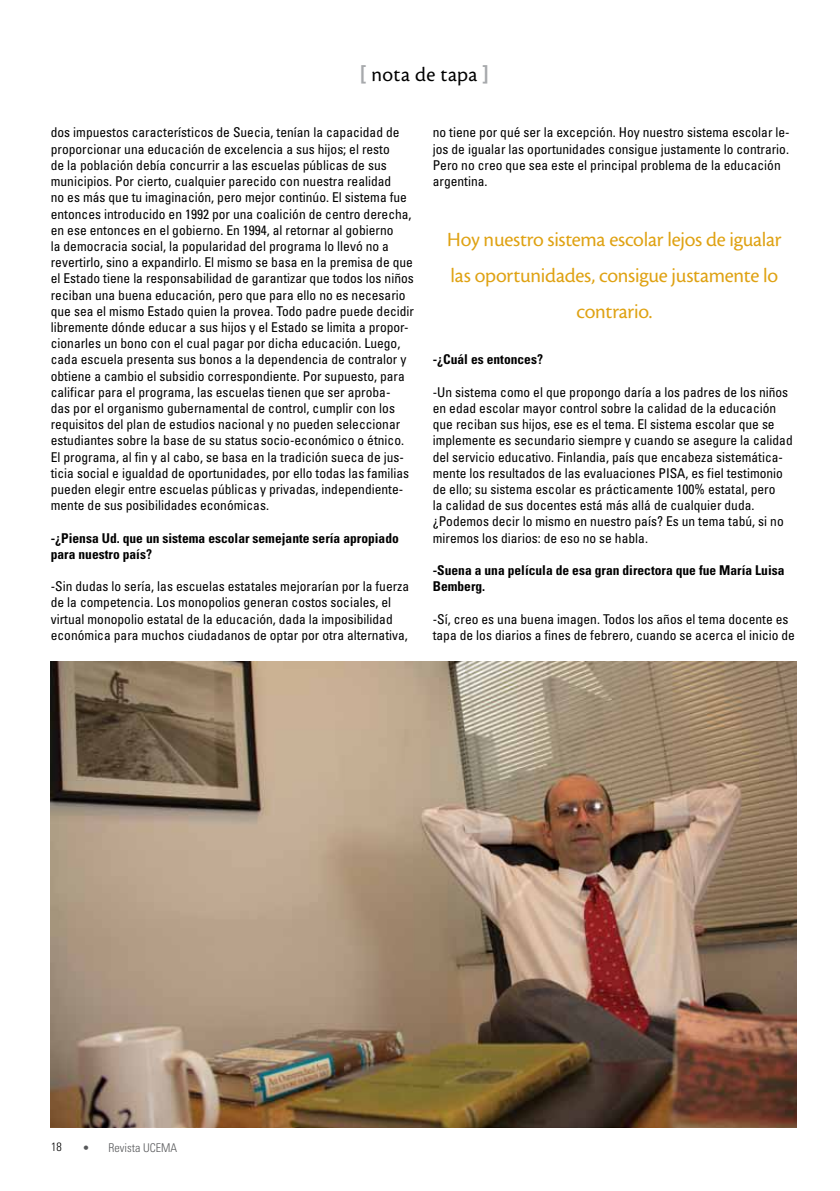
<style>
.page{position:relative;width:840px;height:1191px;background:#fff}
.page>*{position:absolute;margin:0;border:0;box-sizing:border-box;transform-origin:0 0}
.t1{font:21px/36px "Cronos MM 408 14";letter-spacing:-.01em;color:#dfa213;text-align:center}
.t2{font:21px "Cronos MM 408 14";letter-spacing:.02em;color:#000}
.t3{font:condensed 13.5px/16.2px "Univers";color:#000}
.t4{font:700 condensed 13.5px/16.2px "Univers";color:#000}
.t5{font:300 condensed 12px "Univers";color:#58595b}
.t6{font:300 condensed 12px "Univers";color:#000}
.s1{font-family:"Univers";font-weight:700;font-stretch:condensed;color:#a7a9ac}
</style>
<div class="page">
<img style="left:50px;top:662px;width:746px;height:465px">
<h1 class="t2" style="left:360px;top:64px;width:129px"><span class="s1">[</span> nota de tapa <span class="s1">]</span></h1>
<p class="t3" style="left:51px;top:124px;width:365px">dos impuestos característicos de Suecia, tenían la capacidad de proporcionar una educación de excelencia a sus hijos; el resto<br>de la población debía concurrir a las escuelas públicas de sus municipios. Por cierto, cualquier parecido con nuestra realidad<br>no es más que tu imaginación, pero mejor continúo. El sistema fue entonces introducido en 1992 por una coalición de centro derecha, en ese entonces en el gobierno. En 1994, al retornar al gobierno<br>la democracia social, la popularidad del programa lo llevó no a revertirlo, sino a expandirlo. El mismo se basa en la premisa de que el Estado tiene la responsabilidad de garantizar que todos los niños reciban una buena educación, pero que para ello no es necesario que sea el mismo Estado quien la provea. Todo padre puede decidir libremente dónde educar a sus hijos y el Estado se limita a propor&shy;cionarles un bono con el cual pagar por dicha educación. Luego, cada escuela presenta sus bonos a la dependencia de contralor y obtiene a cambio el subsidio correspondiente. Por supuesto, para calificar para el programa, las escuelas tienen que ser aproba-<br>das por el organismo gubernamental de control, cumplir con los requisitos del plan de estudios nacional y no pueden seleccionar estudiantes sobre la base de su status socio-económico o étnico.<br>El programa, al fin y al cabo, se basa en la tradición sueca de jus&shy;ticia social e igualdad de oportunidades, por ello todas las familias pueden elegir entre escuelas públicas y privadas, independiente&shy;mente de sus posibilidades económicas.</p>
<p class="t4" style="left:51px;top:529px;width:349px">-¿Piensa Ud. que un sistema escolar semejante sería apropiado para nuestro país?</p>
<p class="t3" style="left:51px;top:578px;width:360px">-Sin dudas lo sería, las escuelas estatales mejorarían por la fuerza de la competencia. Los monopolios generan costos sociales, el virtual monopolio estatal de la educación, dada la imposibilidad económica para muchos ciudadanos de optar por otra alternativa,</p>
<p class="t3" style="left:433px;top:124px;width:358px">no tiene por qué ser la excepción. Hoy nuestro sistema escolar le&shy;jos de igualar las oportunidades consigue justamente lo contrario.<br>Pero no creo que sea este el principal problema de la educación argentina.</p>
<h1 class="t1" style="left:447px;top:222px;width:336px">Hoy nuestro sistema escolar lejos de igualar las oportunidades, consigue justamente lo contrario.</h1>
<p class="t4" style="left:433px;top:351px;width:112px">-¿Cuál es entonces?</p>
<p class="t3" style="left:433px;top:384px;width:361px">-Un sistema como el que propongo daría a los padres de los niños en edad escolar mayor control sobre la calidad de la educación que reciban sus hijos, ese es el tema. El sistema escolar que se implemente es secundario siempre y cuando se asegure la calidad del servicio educativo. Finlandia, país que encabeza sistemática&shy;mente los resultados de las evaluaciones PISA, es fiel testimonio de ello; su sistema escolar es prácticamente 100% estatal, pero<br>la calidad de sus docentes está más allá de cualquier duda. ¿Podemos decir lo mismo en nuestro país? Es un tema tabú, si no miremos los diarios: de eso no se habla.</p>
<p class="t4" style="left:433px;top:562px;width:353px">-Suena a una película de esa gran directora que fue María Luisa<br>Bemberg.</p>
<p class="t3" style="left:433px;top:610px;width:364px">-Sí, creo es una buena imagen. Todos los años el tema docente es tapa de los diarios a fines de febrero, cuando se acerca el inicio de</p>
<p class="t6" style="left:51px;top:1140px;width:12px">18</p>
<p class="t5" style="left:82px;top:1140px;width:96px">• Revista UCEMA</p>
</div>
